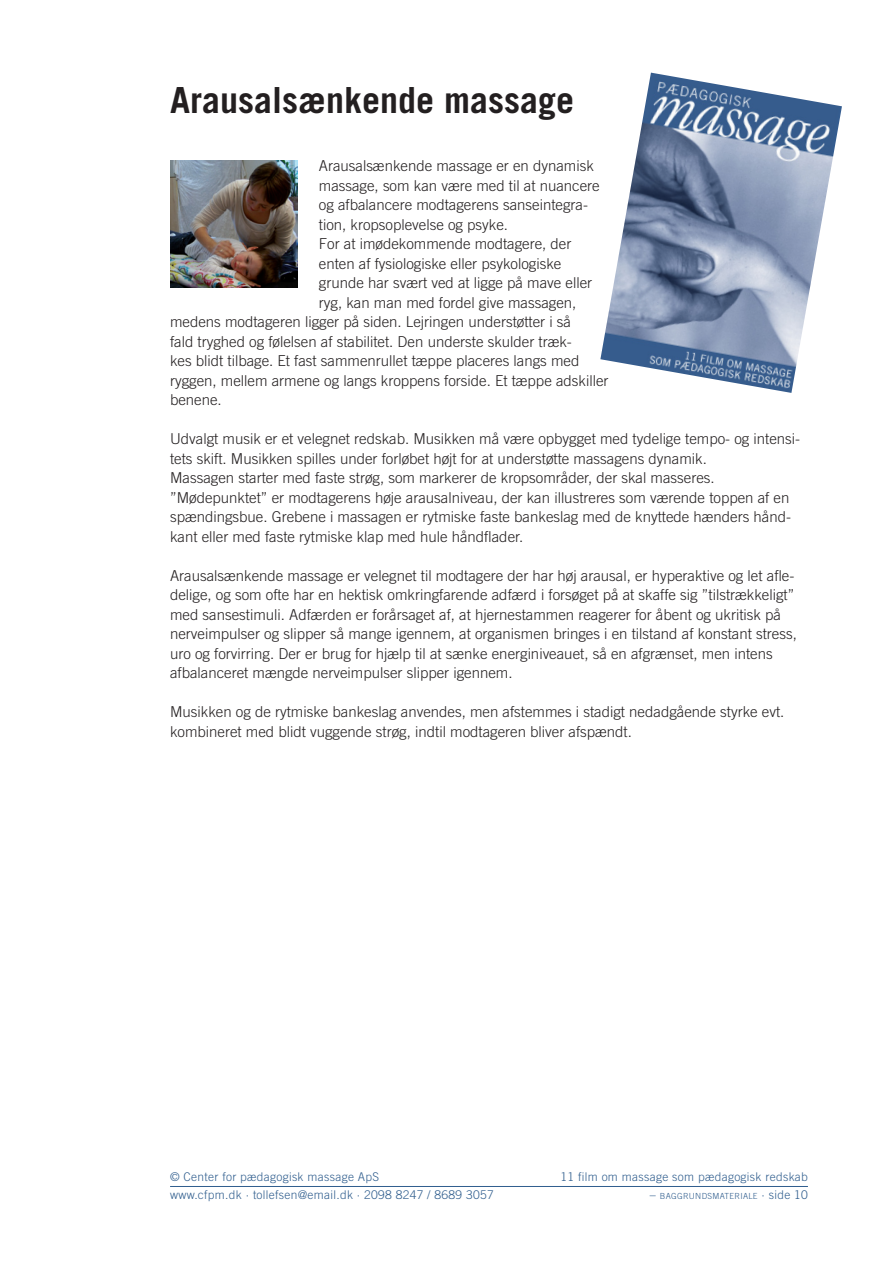
<style>
.page{position:relative;width:893px;height:1263px;background:#fff}
.page>*{position:absolute;margin:0;border:0;box-sizing:border-box;transform-origin:0 0}
.head{font:700 36px "Trade Gothic";color:#231f20}
.brød{font:300 15px/19.5px "Trade Gothic";color:#231f20}
.brødtxt{font:300 12px "Trade Gothic";letter-spacing:.025em;color:#305e8e}
.brødtxt-2{font:300 8.4px "Trade Gothic";letter-spacing:.035em;color:#305e8e}
.s1{font-size:12px}
</style>
<div class="page">
<hr style="left:170px;top:1186px;width:638px;height:1px;background:#305e8e">
<img style="left:170px;top:161px;width:128px;height:127px">
<img style="left:600px;top:73px;width:242px;height:320px">
<p class="head" style="left:170px;top:78px;width:405px">Arausalsænkende massage</p>
<p class="brød" style="left:319px;top:156px;width:282px">Arausalsænkende massage er en dynamisk massage, som kan være med til at nuancere og afbalancere modtagerens sanseintegra&shy;tion, kropsoplevelse og psyke.</p>
<p class="brød" style="left:319px;top:234px;width:254px">For at imødekommende modtagere, der</p>
<p class="brød" style="left:319px;top:254px;width:244px">enten af fysiologiske eller psykologiske</p>
<p class="brød" style="left:319px;top:273px;width:275px">grunde har svært ved at ligge på mave eller</p>
<p class="brød" style="left:319px;top:293px;width:259px">ryg, kan man med fordel give massagen,</p>
<p class="brød" style="left:170px;top:312px;width:402px">medens modtageren ligger på siden. Lejringen understøtter i så</p>
<p class="brød" style="left:170px;top:332px;width:403px">fald tryghed og følelsen af stabilitet. Den underste skulder træk-</p>
<p class="brød" style="left:170px;top:351px;width:411px">kes blidt tilbage. Et fast sammenrullet tæppe placeres langs med</p>
<p class="brød" style="left:170px;top:371px;width:440px">ryggen, mellem armene og langs kroppens forside. Et tæppe adskiller</p>
<p class="brød" style="left:170px;top:390px;width:53px">benene.</p>
<p class="brød" style="left:170px;top:429px;width:632px">Udvalgt musik er et velegnet redskab. Musikken må være opbygget med tydelige tempo- og intensi&shy;tets skift. Musikken spilles under forløbet højt for at understøtte massagens dynamik.</p>
<p class="brød" style="left:170px;top:468px;width:546px">Massagen starter med faste strøg, som markerer de kropsområder, der skal masseres.</p>
<p class="brød" style="left:170px;top:488px;width:622px;text-align:justify">”Mødepunktet” er modtagerens høje arausalniveau, der kan illustreres som værende toppen af en spændingsbue. Grebene i massagen er rytmiske faste bankeslag med de knyttede hænders hånd&shy;kant eller med faste rytmiske klap med hule håndflader.</p>
<p class="brød" style="left:170px;top:566px;width:628px">Arausalsænkende massage er velegnet til modtagere der har høj arausal, er hyperaktive og let afle&shy;delige, og som ofte har en hektisk omkringfarende adfærd i forsøget på at skaffe sig ”tilstrækkeligt” med sansestimuli. Adfærden er forårsaget af, at hjernestammen reagerer for åbent og ukritisk på nerveimpulser og slipper så mange igennem, at organismen bringes i en tilstand af konstant stress, uro og forvirring. Der er brug for hjælp til at sænke energiniveauet, så en afgrænset, men intens afbalanceret mængde nerveimpulser slipper igennem.</p>
<p class="brød" style="left:170px;top:702px;width:616px">Musikken og de rytmiske bankeslag anvendes, men afstemmes i stadigt nedadgående styrke evt. kombineret med blidt vuggende strøg, indtil modtageren bliver afspændt.</p>
<p class="brødtxt" style="left:170px;top:1170px;width:211px">© Center for pædagogisk massage ApS</p>
<p class="brødtxt" style="left:170px;top:1188px;width:325px">www.cfpm.dk · tollefsen@email.dk · 2098 8247 / 8689 3057</p>
<p class="brødtxt" style="left:561px;top:1170px;width:249px">11 film om massage som pædagogisk redskab</p>
<p class="brødtxt-2" style="left:650px;top:1191px;width:159px"><span class="s1">–</span> BAGGRUNDSMATERIALE <span class="s1">· side 10</span></p>
</div>
